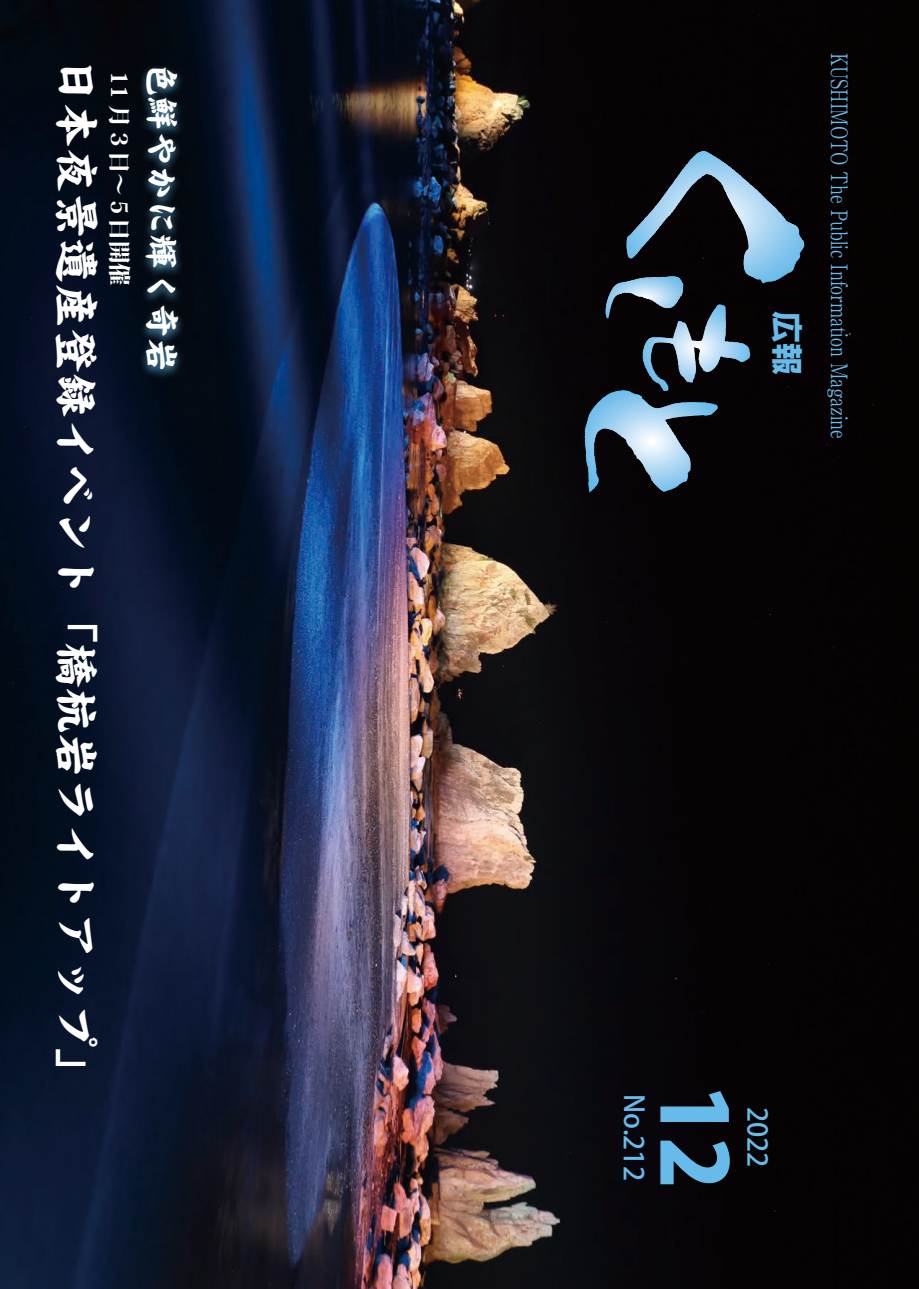
<style>
.page{position:relative;width:919px;height:1289px;background:#fff}
.page>*{position:absolute;margin:0;border:0;box-sizing:border-box;transform-origin:0 0}
.t1{font:800 90px "Koz Go Pro";color:#66bbea}
.t2{font:45px "DF Kai Sho SU WIN RKSJ H";color:#fff}
.t3{font:34.5px "DF Kai Sho SU WIN RKSJ H";color:#fff}
.t4{font:700 31.5px "Shin Go Pro";color:#66bbea}
.t5{font:500 27px "Koz Go Pro";color:#66bbea}
.t6{font:22.5px "Ryumin Pro";color:#66bbea;scale:.78 1}
.t7{font:800 22.5px "Koz Min Pro";color:#fff}
</style>
<div class="page">
<img style="left:0;top:0;width:918px;height:1288px">
<div style="left:138px;top:64px;width:48px;height:317px;background:#66bbea;opacity:.75"></div>
<svg style="left:626px;top:151px;width:77px;height:107px;background:#2b353e"></svg>
<svg style="left:584px;top:390px;width:39px;height:96px;background:#3d5a6e"></svg>
<svg style="left:605px;top:277px;width:114px;height:88px;background:#424d57"></svg>
<h2 class="t2" style="left:99px;top:58px;width:1036px;rotate:90deg">日本夜景遺産登録イベント「橋杭岩ライトアップ「</h2>
<h3 class="t3" style="left:179px;top:62px;width:312px;rotate:90deg">色鮮やかに輝く奇岩</h3>
<p class="t7" style="left:136px;top:71px;width:216px;rotate:90deg">11 月３日～５日開催</p>
<h3 class="t4" style="left:812px;top:311px;width:64px;rotate:90deg">広報</h3>
<p class="t6" style="left:857px;top:53px;width:497px;rotate:90deg">KUSHIMOTO The Public Information Magazine</p>
<p class="t5" style="left:651px;top:1093px;width:89px;rotate:90deg">No 212</p>
<h1 class="t1" style="left:752px;top:1084px;width:106px;rotate:90deg">12</h1>
<p class="t5" style="left:651px;top:1128px;width:8px;rotate:90deg">.</p>
<p class="t5" style="left:774px;top:1106px;width:62px;rotate:90deg">2022</p>
</div>
